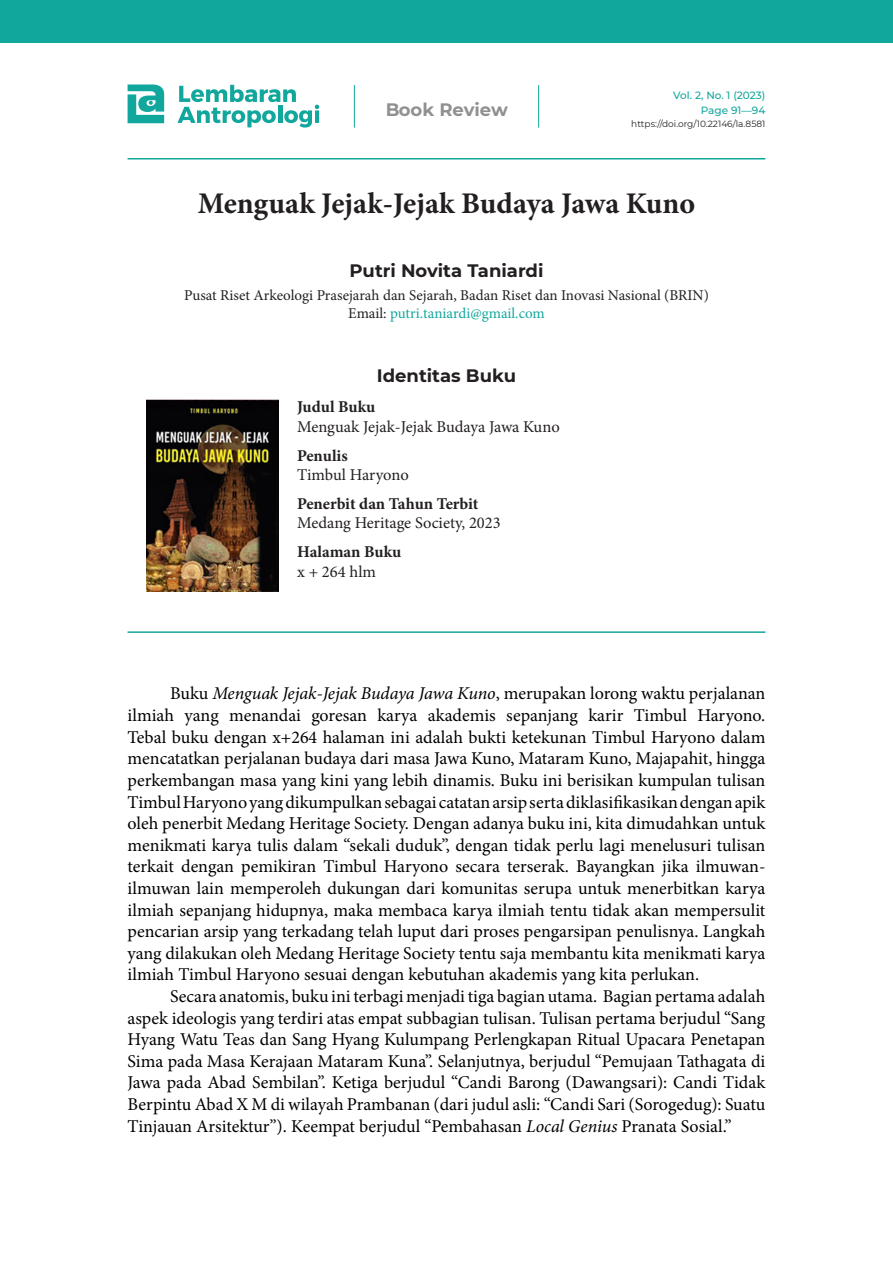
<style>
.page{position:relative;width:893px;height:1263px;background:#fff}
.page>*{position:absolute;margin:0;border:0;box-sizing:border-box;transform-origin:0 0}
.judul{font:700 30px "Minion Pro";color:#231f20}
.t1{font:18px/21.6px "Minion Pro";color:#000;text-align:justify}
.penulis{font:700 18px "Montserrat";color:#231f20}
.judul_abstrak{font:700 18px "Montserrat";color:#231f20}
.konten_awal{font:16.5px "Minion Pro";color:#231f20}
.konten_awal-2{font:700 16.5px "Minion Pro";letter-spacing:-.005em;color:#231f20}
.identitas{font:15px "Minion Pro";color:#231f20}
.identitas-2{font:15px "Minion Pro";color:#12a79d}
.t2{font:500 10.5px "Montserrat";color:#12a79d}
.t3{font:9px "Montserrat";color:#231f20}
.s1{color:#231f20}
.s2{font-style:italic}
</style>
<div class="page">
<div style="left:0;top:0;width:893px;height:43px;background:#12a79d"></div>
<hr style="left:128px;top:158px;width:637px;height:1px;background:#12a79d">
<hr style="left:354px;top:85px;width:1px;height:43px;background:#12a79d">
<hr style="left:538px;top:85px;width:1px;height:43px;background:#12a79d">
<svg style="left:128px;top:84px;width:36px;height:39px"></svg>
<svg style="left:177px;top:85px;width:142px;height:43px"></svg>
<hr style="left:128px;top:631px;width:637px;height:2px;background:#12a79d">
<img style="left:147px;top:400px;width:132px;height:191px">
<p class="penulis" style="left:385px;top:97px;width:124px">Book Review</p>
<p class="t2" style="left:673px;top:88px;width:94px">Vol. 2, No. 1 (2023)</p>
<p class="t2" style="left:701px;top:103px;width:66px">Page 91—94</p>
<p class="t3" style="left:631px;top:118px;width:136px">https://doi.org/10.22146/la.8581</p>
<p class="judul" style="left:198px;top:182px;width:499px">Menguak Jejak-Jejak Budaya Jawa Kuno</p>
<p class="penulis" style="left:349px;top:258px;width:196px">Putri Novita Taniardi</p>
<p class="identitas" style="left:184px;top:285px;width:526px">Pusat Riset Arkeologi Prasejarah dan Sejarah, Badan Riset dan Inovasi Nasional (BRIN)</p>
<p class="identitas-2" style="left:348px;top:303px;width:198px"><span class="s1">Email:</span> putri.taniardi@gmail.com</p>
<p class="judul_abstrak" style="left:377px;top:362px;width:141px">Identitas Buku</p>
<p class="konten_awal-2" style="left:297px;top:395px;width:80px">Judul Buku</p>
<p class="konten_awal" style="left:297px;top:416px;width:264px">Menguak Jejak-Jejak Budaya Jawa Kuno</p>
<p class="konten_awal-2" style="left:297px;top:444px;width:52px">Penulis</p>
<p class="konten_awal" style="left:297px;top:464px;width:113px">Timbul Haryono</p>
<p class="konten_awal-2" style="left:297px;top:492px;width:183px">Penerbit dan Tahun Terbit</p>
<p class="konten_awal" style="left:297px;top:512px;width:205px">Medang Heritage Society, 2023</p>
<p class="konten_awal-2" style="left:297px;top:540px;width:106px">Halaman Buku</p>
<p class="konten_awal" style="left:297px;top:560px;width:80px">x + 264 hlm</p>
<p class="t1" style="left:128px;top:683px;width:639px;text-indent:43px">Buku <span class="s2">Menguak Jejak-Jejak Budaya Jawa Kuno</span>, merupakan lorong waktu perjalanan ilmiah yang menandai goresan karya akademis sepanjang karir Timbul Haryono.<br>Tebal buku dengan x+264 halaman ini adalah bukti ketekunan Timbul Haryono dalam mencatatkan perjalanan budaya dari masa Jawa Kuno, Mataram Kuno, Majapahit, hingga perkembangan masa yang kini yang lebih dinamis. Buku ini berisikan kumpulan tulisan Timbul Haryono yang dikumpulkan sebagai catatan arsip serta diklasifikasikan dengan apik oleh penerbit Medang Heritage Society. Dengan adanya buku ini, kita dimudahkan untuk menikmati karya tulis dalam “sekali duduk”, dengan tidak perlu lagi menelusuri tulisan terkait dengan pemikiran Timbul Haryono secara terserak. Bayangkan jika ilmuwan&shy;ilmuwan lain memperoleh dukungan dari komunitas serupa untuk menerbitkan karya ilmiah sepanjang hidupnya, maka membaca karya ilmiah tentu tidak akan mempersulit pencarian arsip yang terkadang telah luput dari proses pengarsipan penulisnya. Langkah yang dilakukan oleh Medang Heritage Society tentu saja membantu kita menikmati karya ilmiah Timbul Haryono sesuai dengan kebutuhan akademis yang kita perlukan.</p>
<p class="t1" style="left:128px;top:985px;width:639px;text-indent:43px">Secara anatomis, buku ini terbagi menjadi tiga bagian utama. Bagian pertama adalah aspek ideologis yang terdiri atas empat subbagian tulisan. Tulisan pertama berjudul “Sang Hyang Watu Teas dan Sang Hyang Kulumpang Perlengkapan Ritual Upacara Penetapan Sima pada Masa Kerajaan Mataram Kuna”. Selanjutnya, berjudul “Pemujaan Tathagata di Jawa pada Abad Sembilan”. Ketiga berjudul “Candi Barong (Dawangsari): Candi Tidak Berpintu Abad X M di wilayah Prambanan (dari judul asli: “Candi Sari (Sorogedug): Suatu Tinjauan Arsitektur”). Keempat berjudul “Pembahasan <span class="s2">Local Genius</span> Pranata Sosial.”</p>
</div>
